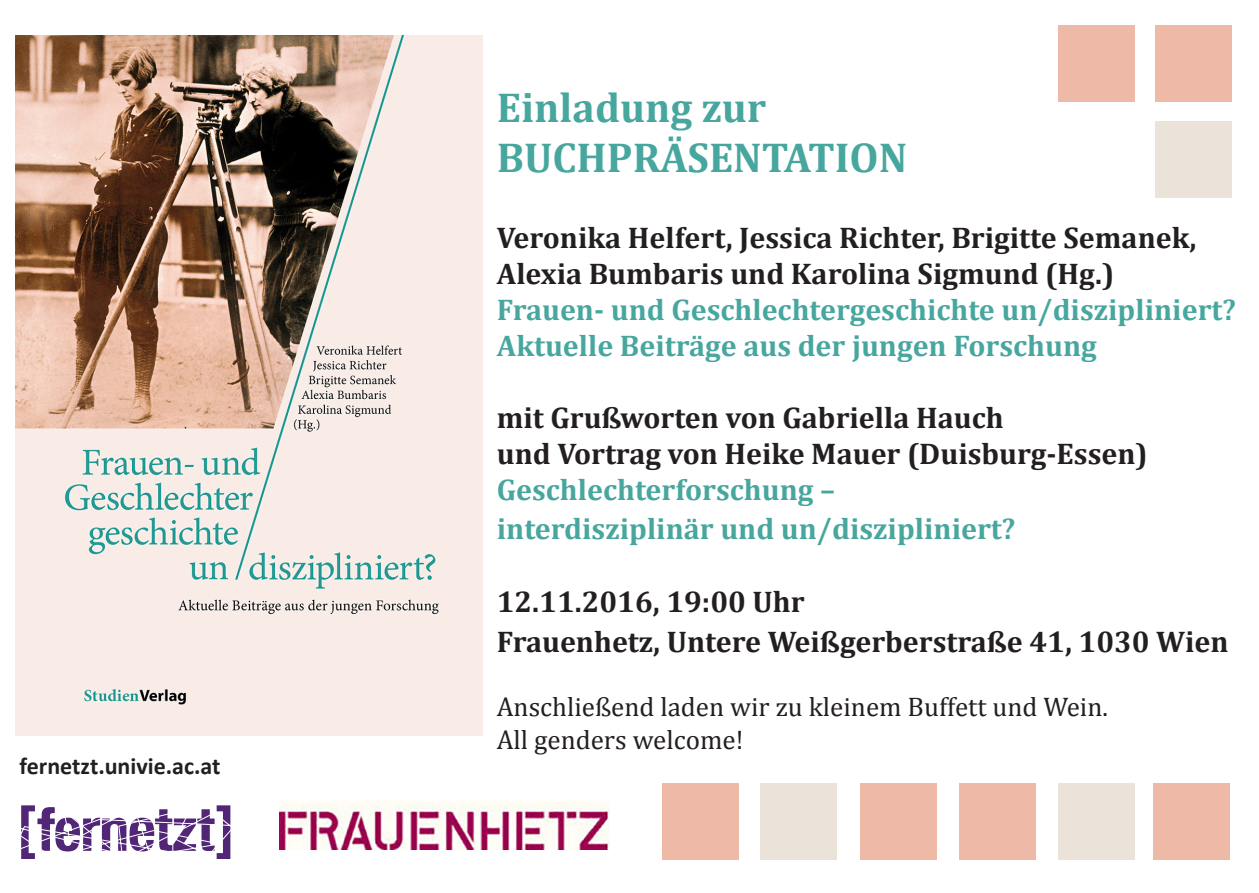
<style>
.page{position:relative;width:1259px;height:893px;background:#fff}
.page>*{position:absolute;margin:0;border:0;box-sizing:border-box;transform-origin:0 0}
.t1{font:700 condensed 60px "Helvetica Neue";letter-spacing:-.02em;color:#512677}
.t2{font:700 42px "Cambria";color:#47a69d}
.t3{font:700 30px "Cambria";color:#231f20}
.t4{font:700 30px/36px "Cambria";color:#47a79f}
.t5{font:700 30px "Cambria";color:#47a69d}
.t6{font:27px "Cambria";color:#231f20}
.t7{font:700 24px "Calibri";color:#231f20}
</style>
<div class="page">
<img style="left:15px;top:36px;width:467px;height:700px">
<img style="left:280px;top:802px;width:329px;height:48px">
<div style="left:760px;top:783px;width:76px;height:76px;background:#ebe3d9"></div>
<div style="left:859px;top:784px;width:77px;height:76px;background:#efb9a8"></div>
<div style="left:959px;top:783px;width:76px;height:76px;background:#efb9a8"></div>
<div style="left:1058px;top:783px;width:77px;height:76px;background:#ebe3d9"></div>
<div style="left:1153px;top:783px;width:77px;height:76px;background:#efb9a8"></div>
<div style="left:1154px;top:26px;width:77px;height:76px;background:#efb9a8"></div>
<div style="left:1154px;top:121px;width:77px;height:77px;background:#ebe3d9"></div>
<div style="left:1058px;top:26px;width:77px;height:76px;background:#efb9a8"></div>
<div style="left:662px;top:783px;width:77px;height:76px;background:#efb9a8"></div>
<p class="t7" style="left:20px;top:751px;width:202px">fernetzt.univie.ac.at</p>
<p class="t1" style="left:16px;top:780px;width:220px">[fernetzt]</p>
<p class="t2" style="left:497px;top:78px;width:271px">Einladung zur</p>
<p class="t2" style="left:497px;top:128px;width:412px">BUCHPRÄSENTATION</p>
<p class="t3" style="left:497px;top:216px;width:701px">Veronika Helfert, Jessica Richter, Brigitte Semanek,</p>
<p class="t3" style="left:497px;top:252px;width:619px">Alexia Bumbaris und Karolina Sigmund (Hg.)</p>
<p class="t4" style="left:497px;top:290px;width:741px">Frauen- und Geschlechtergeschichte un/diszipliniert?<br>Aktuelle Beiträge aus der jungen Forschung</p>
<p class="t3" style="left:497px;top:396px;width:508px">mit Grußworten von Gabriella Hauch</p>
<p class="t3" style="left:497px;top:432px;width:652px">und Vortrag von Heike Mauer (Duisburg-Essen)</p>
<p class="t5" style="left:497px;top:468px;width:340px">Geschlechterforschung –</p>
<p class="t5" style="left:497px;top:508px;width:520px">interdisziplinär und un/diszipliniert?</p>
<p class="t3" style="left:497px;top:581px;width:309px">12.11.2016, 19:00 Uhr</p>
<p class="t3" style="left:497px;top:620px;width:733px">Frauenhetz, Untere Weißgerberstraße 41, 1030 Wien</p>
<p class="t6" style="left:497px;top:691px;width:613px">Anschließend laden wir zu kleinem Buffett und Wein.</p>
<p class="t6" style="left:497px;top:724px;width:248px">All genders welcome!</p>
</div>
